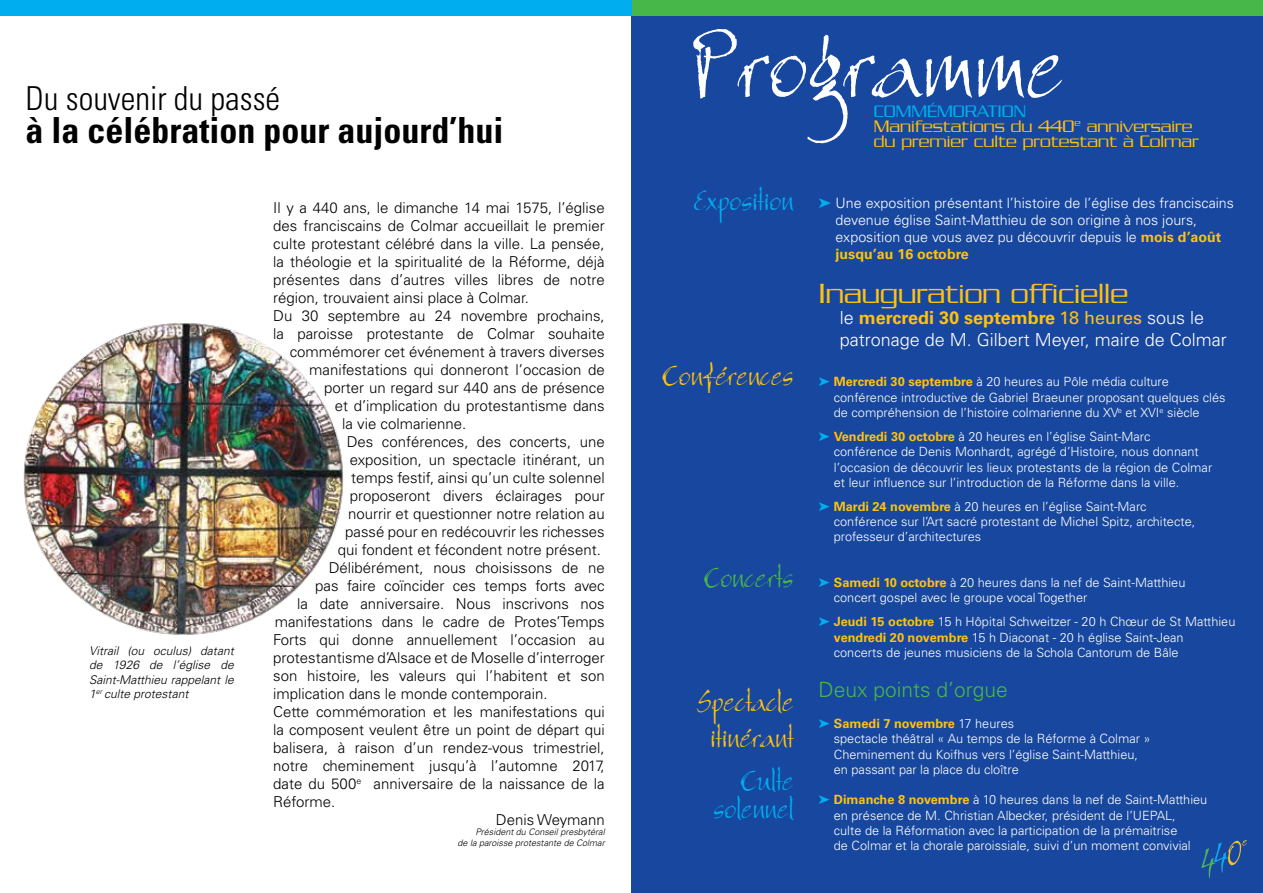
<style>
.page{position:relative;width:1263px;height:893px;background:#fff}
.page>*{position:absolute;margin:0;border:0;box-sizing:border-box;transform-origin:0 0}
.t1{font:99px "Bergell Let Plain";color:#fff}
.t2{font:700 condensed 36px "Univers";color:#000}
.t3{font:300 condensed 33px "Univers";color:#000}
.t4{font:30px/36px "Bergell Let Plain";color:#ffc20e;text-align:center}
.t5{font:30px/28.5px "Bergell Let Plain";color:#00aeef;text-align:right}
.t6{font:300 30px "Serpentine";color:#ffc20e}
.t7{font:30px "Bergell Let Plain";color:#48b749}
.t8{font:300 21px "Univers";color:#48b749}
.t9{font:300 18px/15px "Serpentine";color:#ffc20e}
.t10{font:300 18px/21.6px "Univers";color:#fff}
.t11{font:300 15px "Univers";color:#000}
.t12{font:300 14.25px/17.1px "Univers";color:#fff}
.t13{font:300 12.75px/15.3px "Univers";color:#fff}
.t14{font:italic 300 12px/14.4px "Univers";color:#000;text-align:justify}
.t15{font:italic 300 9px/10.8px "Univers";color:#000;text-align:right}
.s1{color:#00aeef}
.s2{font-weight:700;color:#ffc20e}
.s3{font-weight:400;color:#ffc20e}
</style>
<div class="page">
<div style="left:631px;top:0;width:632px;height:893px;background:#17479e"></div>
<div style="left:631px;top:0;width:632px;height:15px;background:#48b749"></div>
<div style="left:0;top:0;width:631px;height:15px;background:#00aeef"></div>
<svg style="left:1201px;top:840px;width:46px;height:38px"></svg>
<img style="left:23px;top:323px;width:320px;height:312px">
<h3 class="t3" style="left:26px;top:79px;width:256px">Du souvenir du passé</h3>
<h2 class="t2" style="left:25px;top:108px;width:479px">à la célébration pour aujourd’hui</h2>
<p class="t14" style="left:89px;top:643px;width:146px">Vitrail (ou oculus) datant de 1926 de l’église de Saint-Matthieu rappelant le 1<sup>er</sup> culte protestant</p>
<p class="t11" style="left:273px;top:198px;width:333px">Il y a 440 ans, le dimanche 14 mai 1575, l’église</p>
<p class="t11" style="left:273px;top:216px;width:333px">des franciscains de Colmar accueillait le premier</p>
<p class="t11" style="left:273px;top:234px;width:333px">culte protestant célébré dans la ville. La pensée,</p>
<p class="t11" style="left:273px;top:252px;width:333px">la théologie et la spiritualité de la Réforme, déjà</p>
<p class="t11" style="left:273px;top:270px;width:333px">présentes dans d’autres villes libres de notre</p>
<p class="t11" style="left:273px;top:288px;width:257px">région, trouvaient ainsi place à Colmar.</p>
<p class="t11" style="left:273px;top:306px;width:333px">Du 30 septembre au 24 novembre prochains,</p>
<p class="t11" style="left:273px;top:324px;width:333px">la paroisse protestante de Colmar souhaite</p>
<p class="t11" style="left:290px;top:342px;width:316px">commémorer cet événement à travers diverses</p>
<p class="t11" style="left:309px;top:360px;width:297px">manifestations qui donneront l’occasion de</p>
<p class="t11" style="left:324px;top:378px;width:282px">porter un regard sur 440 ans de présence</p>
<p class="t11" style="left:335px;top:396px;width:271px">et d’implication du protestantisme dans</p>
<p class="t11" style="left:342px;top:414px;width:126px">la vie colmarienne.</p>
<p class="t11" style="left:347px;top:432px;width:259px">Des conférences, des concerts, une</p>
<p class="t11" style="left:350px;top:450px;width:256px">exposition, un spectacle itinérant, un</p>
<p class="t11" style="left:351px;top:468px;width:255px">temps festif, ainsi qu’un culte solennel</p>
<p class="t11" style="left:350px;top:486px;width:257px">proposeront divers éclairages pour</p>
<p class="t11" style="left:348px;top:504px;width:258px">nourrir et questionner notre relation au</p>
<p class="t11" style="left:345px;top:522px;width:261px">passé pour en redécouvrir les richesses</p>
<p class="t11" style="left:338px;top:540px;width:265px">qui fondent et fécondent notre présent.</p>
<p class="t11" style="left:329px;top:558px;width:278px">Délibérément, nous choisissons de ne</p>
<p class="t11" style="left:315px;top:576px;width:291px">pas faire coïncider ces temps forts avec</p>
<p class="t11" style="left:297px;top:594px;width:309px">la date anniversaire. Nous inscrivons nos</p>
<p class="t11" style="left:275px;top:612px;width:332px">manifestations dans le cadre de Protes’Temps</p>
<p class="t11" style="left:273px;top:630px;width:333px">Forts qui donne annuellement l’occasion au</p>
<p class="t11" style="left:273px;top:648px;width:333px">protestantisme d’Alsace et de Moselle d’interroger</p>
<p class="t11" style="left:273px;top:666px;width:333px">son histoire, les valeurs qui l’habitent et son</p>
<p class="t11" style="left:273px;top:684px;width:276px">implication dans le monde contemporain.</p>
<p class="t11" style="left:273px;top:702px;width:333px">Cette commémoration et les manifestations qui</p>
<p class="t11" style="left:273px;top:720px;width:333px">la composent veulent être un point de départ qui</p>
<p class="t11" style="left:273px;top:738px;width:333px">balisera, à raison d’un rendez-vous trimestriel,</p>
<p class="t11" style="left:273px;top:756px;width:333px">notre cheminement jusqu’à l’automne 2017,</p>
<p class="t11" style="left:273px;top:774px;width:333px">date du 500<sup>e</sup> anniversaire de la naissance de la</p>
<p class="t11" style="left:273px;top:792px;width:64px">Réforme.</p>
<p class="t11" style="left:496px;top:810px;width:110px">Denis Weymann</p>
<p class="t15" style="left:457px;top:827px;width:149px">Président du Conseil presbytéral<br>de la paroisse protestante de Colmar</p>
<h1 class="t1" style="left:690px;top:5px;width:375px">Programme</h1>
<p class="t9" style="left:874px;top:104px;width:327px"><span class="s1">COMMÉMORATION<br></span>Manifestations du 440<sup>e</sup> anniversaire du premier culte protestant à Colmar</p>
<h3 class="t5" style="left:694px;top:185px;width:101px">Exposition</h3>
<h3 class="t4" style="left:662px;top:357px;width:133px">Conférences</h3>
<h3 class="t7" style="left:703px;top:559px;width:92px">Concerts</h3>
<h3 class="t4" style="left:696px;top:683px;width:99px">Spectacle itinérant</h3>
<h3 class="t5" style="left:713px;top:765px;width:82px">Culte solennel</h3>
<p class="t12" style="left:836px;top:194px;width:400px;text-indent:-17px"><span class="s1">➤</span> Une exposition présentant l’histoire de l’église des franciscains devenue église Saint-Matthieu de son origine à nos jours, exposition que vous avez pu découvrir depuis le <span class="s2">mois d’août jusqu’au 16 octobre</span></p>
<h3 class="t6" style="left:819px;top:276px;width:311px">Inauguration officielle</h3>
<p class="t10" style="left:840px;top:307px;width:389px">le <span class="s2">mercredi 30 septembre</span> <span class="s3">18 heures</span> sous le patronage de M. Gilbert Meyer, maire de Colmar</p>
<p class="t13" style="left:834px;top:374px;width:393px;text-indent:-15px"><span class="s1">➤</span> <span class="s2">Mercredi 30 septembre</span> à 20 heures au Pôle média culture conférence introductive de Gabriel Braeuner proposant quelques clés de compréhension de l’histoire colmarienne du XV<sup>e</sup> et XVI<sup>e</sup> siècle</p>
<p class="t13" style="left:834px;top:429px;width:380px;text-indent:-15px"><span class="s1">➤</span> <span class="s2">Vendredi 30 octobre</span> à 20 heures en l’église Saint-Marc conférence de Denis Monhardt, agrégé d’Histoire, nous donnant l’occasion de découvrir les lieux protestants de la région de Colmar et leur influence sur l’introduction de la Réforme dans la ville.</p>
<p class="t13" style="left:834px;top:498px;width:363px;text-indent:-15px"><span class="s1">➤</span> <span class="s2">Mardi 24 novembre</span> à 20 heures en l’église Saint-Marc conférence sur l’Art sacré protestant de Michel Spitz, architecte, professeur d’architectures</p>
<p class="t13" style="left:834px;top:575px;width:353px;text-indent:-15px"><span class="s1">➤</span> <span class="s2">Samedi 10 octobre</span> à 20 heures dans la nef de Saint-Matthieu concert gospel avec le groupe vocal Together</p>
<p class="t13" style="left:834px;top:614px;width:403px;text-indent:-15px"><span class="s1">➤</span> <span class="s2">Jeudi 15 octobre</span> 15 h Hôpital Schweitzer - 20 h Chœur de St Matthieu <span class="s2">vendredi 20 novembre</span> 15 h Diaconat - 20 h église Saint-Jean concerts de jeunes musiciens de la Schola Cantorum de Bâle</p>
<h3 class="t8" style="left:819px;top:677px;width:191px">Deux points d’orgue</h3>
<p class="t13" style="left:834px;top:716px;width:318px;text-indent:-15px"><span class="s1">➤</span> <span class="s2">Samedi 7 novembre</span> 17 heures<br>spectacle théâtral « Au temps de la Réforme à Colmar » Cheminement du Koifhus vers l’église Saint-Matthieu, en passant par la place du cloître</p>
<p class="t13" style="left:834px;top:792px;width:375px;text-indent:-15px"><span class="s1">➤</span> <span class="s2">Dimanche 8 novembre</span> à 10 heures dans la nef de Saint-Matthieu en présence de M. Christian Albecker, président de l’UEPAL,<br>culte de la Réformation avec la participation de la prémaitrise<br>de Colmar et la chorale paroissiale, suivi d’un moment convivial</p>
</div>
